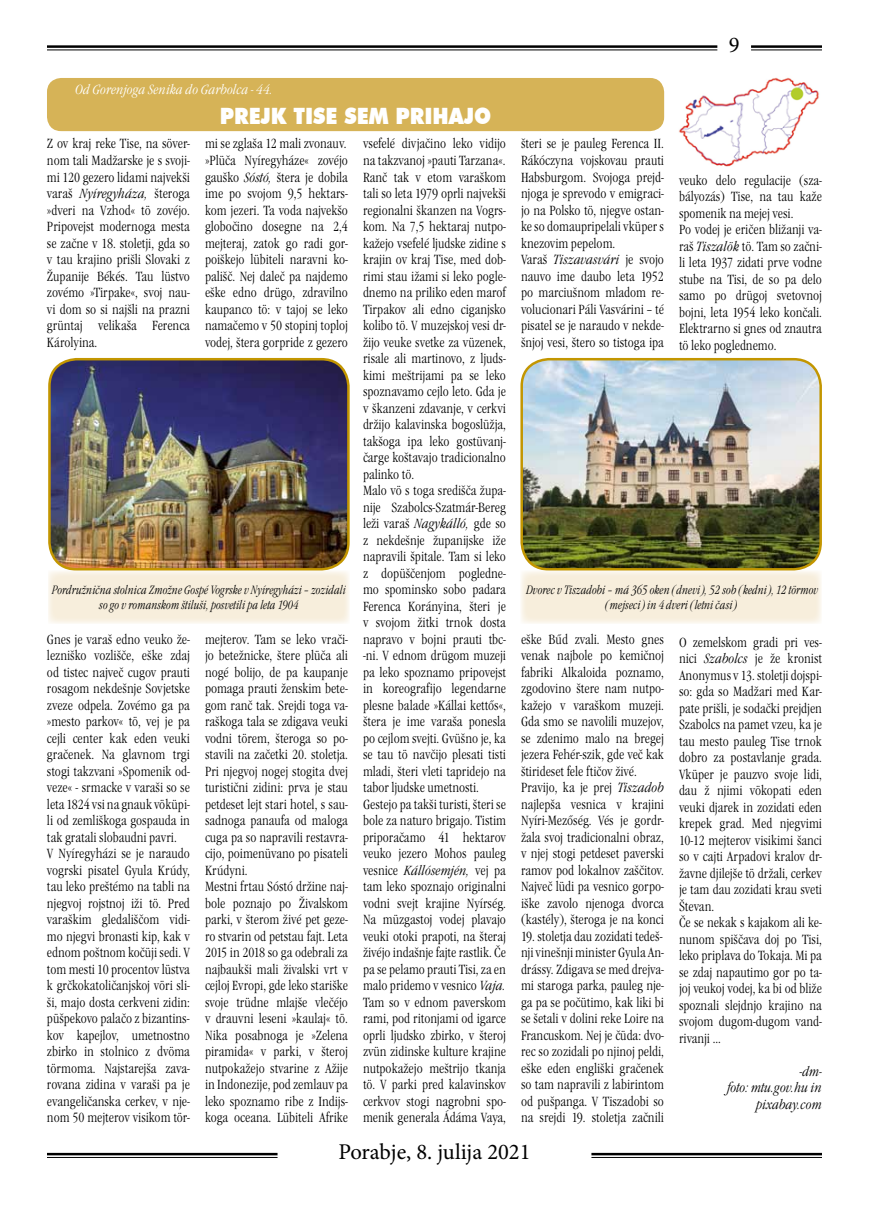
<style>
.page{position:relative;width:869px;height:1205px;background:#fff}
.page>*{position:absolute;margin:0;border:0;box-sizing:border-box;transform-origin:0 0}
.t1{font:22.5px "Minion Pro";color:#000}
.t2{font:900 22.5px "Futura BT";color:#fff;scale:.9 1}
.t3{font:13.75px/16.5px "Garamond Itc TEE Ligh Cond";color:#000}
.t4{font:13.75px/16.5px "Garamond Itc TEE Ligh Cond Ital";color:#000;text-align:right}
.t5{font:13.75px "Garamond Itc TEE Ligh Cond Ital";color:#fff}
.t6{font:12.5px/15px "Garamond Itc TEE Ligh Cond Ital";color:#000;text-align:center;scale:.9 1}
.s1{font-family:"Garamond Itc TEE Ligh Cond Ital"}
</style>
<div class="page">
<hr style="left:750px;top:45px;width:71px;height:3px;background:#000">
<hr style="left:750px;top:50px;width:71px;height:1px;background:#000">
<hr style="left:47px;top:45px;width:670px;height:3px;background:#000">
<hr style="left:47px;top:50px;width:670px;height:1px;background:#000">
<hr style="left:47px;top:1153px;width:230px;height:2px;background:#000">
<hr style="left:47px;top:1157px;width:230px;height:1px;background:#000">
<hr style="left:591px;top:1153px;width:230px;height:2px;background:#000">
<hr style="left:591px;top:1157px;width:230px;height:1px;background:#000">
<div style="left:47px;top:78px;width:616px;height:53px;background:#d6b357;border-radius:14px"></div>
<img style="left:49px;top:359px;width:299px;height:210px">
<div style="left:48px;top:358px;width:301px;height:212px;border:2px solid #c39600;border-radius:27px"></div>
<div style="left:48px;top:570px;width:301px;height:54px;background:#f7eedc"></div>
<img style="left:522px;top:359px;width:298px;height:210px">
<div style="left:520px;top:358px;width:301px;height:212px;border:2px solid #c39600;border-radius:27px"></div>
<div style="left:520px;top:570px;width:301px;height:54px;background:#f7eedc"></div>
<img style="left:679px;top:77px;width:140px;height:90px">
<p class="t5" style="left:75px;top:81px;width:199px">Od Gorenjoga Senika do Garbolca - 44.</p>
<h1 class="t2" style="left:220px;top:102px;width:303px">PREJK TISE SEM PRIHAJO</h1>
<h1 class="t1" style="left:728px;top:30px;width:12px">9</h1>
<p class="t3" style="left:363px;top:136px;width:144px">vsefelé divjačino leko vidijo na takzvanoj »pauti Tarzana«.<br>Ranč tak v etom varaškom tali so leta 1979 oprli najvekši regionalni škanzen na Vogrs&shy;kom. Na 7,5 hektaraj nutpo&shy;kažejo vsefelé ljudske zidine s krajin ov kraj Tise, med dob&shy;rimi stau ižami si leko pogle&shy;dnemo na priliko eden marof<br>Tirpakov ali edno ciganjsko kolibo tö. V muzejskoj vesi dr&shy;žijo veuke svetke za vüzenek, risale ali martinovo, z ljuds&shy;kimi meštrijami pa se leko spoznavamo cejlo leto. Gda je v škanzeni zdavanje, v cerkvi držijo kalavinska bogoslüžja, takšoga ipa leko gostüvanj&shy;čarge koštavajo tradicionalno palinko tö.<br>Malo vö s toga središča župa&shy;nije Szabolcs-Szatmár-Bereg leži varaš <span class="s1">Nagykálló,</span> gde so z nekdešnje županijske iže napravili špitale. Tam si leko z dopüščenjom pogledne&shy;mo spominsko sobo padara<br>Ferenca Korányina, šteri je v svojom žitki trnok dosta napravo v bojni prauti tbc--ni. V ednom drügom muzeji pa leko spoznamo pripovejst in koreografijo legendarne plesne balade »Kállai kettős«, štera je ime varaša ponesla po cejlom svejti. Gvüšno je, ka se tau tö navčijo plesati tisti mladi, šteri vleti tapridejo na tabor ljudske umetnosti.<br>Gestejo pa takši turisti, šteri se bole za naturo brigajo. Tistim priporačamo 41 hektarov veuko jezero Mohos pauleg vesnice <span class="s1">Kállósemjén,</span> vej pa tam leko spoznajo originalni vodni svejt krajine Nyírség.<br>Na müzgastoj vodej plavajo veuki otoki prapoti, na šteraj živéjo indašnje fajte rastlik. Če pa se pelamo prauti Tisi, za en malo pridemo v vesnico <span class="s1">Vaja.<br></span>Tam so v ednom paverskom rami, pod ritonjami od igarce oprli ljudsko zbirko, v šteroj zvün zidinske kulture krajine nutpokažejo meštrijo tkanja tö. V parki pred kalavinskov cerkvov stogi nagrobni spo&shy;menik generala Ádáma Vaya,</p>
<p class="t3" style="left:520px;top:136px;width:144px">šteri se je pauleg Ferenca II.<br>Rákóczyna vojskovau prauti<br>Habsburgom. Svojoga prejd&shy;njoga je sprevodo v emigraci&shy;jo na Polsko tö, njegve ostan&shy;ke so domaupripelali vküper s knezovim pepelom.<br>Varaš <span class="s1">Tiszavasvári</span> je svojo nauvo ime daubo leta 1952 po marciušnom mladom re&shy;volucionari Páli Vasvárini – té pisatel se je naraudo v nekde&shy;šnjoj vesi, štero so tistoga ipa</p>
<p class="t3" style="left:47px;top:136px;width:144px;text-align:justify">Z ov kraj reke Tise, na söver&shy;nom tali Madžarske je s svoji&shy;mi 120 gezero lidami najvekši varaš <span class="s1">Nyíregyháza,</span> šteroga »dveri na Vzhod« tö zovéjo.<br>Pripovejst modernoga mesta se začne v 18. stoletji, gda so v tau krajino prišli Slovaki z Županije Békés. Tau lüstvo zovémo »Tirpake«, svoj nau&shy;vi dom so si najšli na prazni grüntaj velikaša Ferenca Károlyina.</p>
<p class="t3" style="left:205px;top:136px;width:144px;text-align:justify">mi se zglaša 12 mali zvonauv. »Plüča Nyíregyháze« zovéjo gauško <span class="s1">Sóstó,</span> štera je dobila ime po svojom 9,5 hektars&shy;kom jezeri. Ta voda najvekšo globočino dosegne na 2,4 mejteraj, zatok go radi gor&shy;poiškejo lübiteli naravni ko&shy;pališč. Nej daleč pa najdemo eške edno drügo, zdravilno kaupanco tö: v tajoj se leko namačemo v 50 stopinj toploj vodej, štera gorpride z gezero</p>
<p class="t3" style="left:678px;top:172px;width:144px">veuko delo regulacije (sza&shy;bályozás) Tise, na tau kaže spomenik na mejej vesi.<br>Po vodej je eričen bližanji va&shy;raš <span class="s1">Tiszalök</span> tö. Tam so začni&shy;li leta 1937 zidati prve vodne stube na Tisi, de so pa delo samo po drügoj svetovnoj bojni, leta 1954 leko končali.<br>Elektrarno si gnes od znautra tö leko poglednemo.</p>
<p class="t6" style="left:52px;top:583px;width:328px">Pordružnična stolnica Zmožne Gospé Vogrske v Nyíregyházi – zozidali so go v romanskom štiluši, posvetili pa leta 1904</p>
<p class="t6" style="left:526px;top:583px;width:326px">Dvorec v Tiszadobi – má 365 oken (dnevi), 52 sob (kedni), 12 törmov (mejseci) in 4 dveri (letni časi)</p>
<p class="t3" style="left:47px;top:631px;width:144px">Gnes je varaš edno veuko že&shy;lezniško vozlišče, eške zdaj od tistec največ cugov prauti rosagom nekdešnje Sovjetske zveze odpela. Zovémo ga pa »mesto parkov« tö, vej je pa cejli center kak eden veuki gračenek. Na glavnom trgi stogi takzvani »Spomenik od&shy;veze« - srmacke v varaši so se leta 1824 vsi na gnauk vöküpi&shy;li od zemliškoga gospauda in tak gratali slobaudni pavri.<br>V Nyíregyházi se je naraudo vogrski pisatel Gyula Krúdy, tau leko preštémo na tabli na njegvoj rojstnoj iži tö. Pred varaškim gledališčom vidi&shy;mo njegvi bronasti kip, kak v ednom poštnom kočüji sedi. V tom mesti 10 procentov lüstva k grčkokatoličanjskoj vöri sli&shy;ši, majo dosta cerkveni zidin: püšpekovo palačo z bizantins&shy;kov kapejlov, umetnostno zbirko in stolnico z dvöma törmoma. Najstarejša zava&shy;rovana zidina v varaši pa je evangeličanska cerkev, v nje&shy;nom 50 mejterov visikom tör-</p>
<p class="t3" style="left:205px;top:631px;width:144px">mejterov. Tam se leko vrači&shy;jo betežnicke, štere plüča ali nogé bolijo, de pa kaupanje pomaga prauti ženskim bete&shy;gom ranč tak. Srejdi toga va&shy;raškoga tala se zdigava veuki vodni törem, šteroga so po&shy;stavili na začetki 20. stoletja.<br>Pri njegvoj nogej stogita dvej turistični zidini: prva je stau petdeset lejt stari hotel, s sau&shy;sadnoga panaufa od maloga cuga pa so napravili restavra&shy;cijo, poimenüvano po pisateli<br>Krúdyni.<br>Mestni frtau Sóstó držine naj&shy;bole poznajo po Živalskom parki, v šterom živé pet geze&shy;ro stvarin od petstau fajt. Leta<br>2015 in 2018 so ga odebrali za najbaukši mali živalski vrt v cejloj Evropi, gde leko stariške svoje trüdne mlajše vlečéjo v drauvni leseni »kaulaj« tö.<br>Nika posabnoga je »Zelena piramida« v parki, v šteroj nutpokažejo stvarine z Ažije in Indonezije, pod zemlauv pa leko spoznamo ribe z Indijs&shy;koga oceana. Lübiteli Afrike</p>
<p class="t3" style="left:520px;top:631px;width:144px">eške Bűd zvali. Mesto gnes venak najbole po kemičnoj fabriki Alkaloida poznamo, zgodovino štere nam nutpo&shy;kažejo v varaškom muzeji.<br>Gda smo se navolili muzejov, se zdenimo malo na bregej jezera Fehér-szik, gde več kak štirideset fele ftičov živé.<br>Pravijo, ka je prej <span class="s1">Tiszadob </span>najlepša vesnica v krajini<br>Nyíri-Mezőség. Vés je gordr&shy;žala svoj tradicionalni obraz, v njej stogi petdeset paverski ramov pod lokalnov zaščitov.<br>Največ lüdi pa vesnico gorpo&shy;iške zavolo njenoga dvorca (kastély), šteroga je na konci</p>
<p class="t3" style="left:520px;top:928px;width:144px;text-align:justify">19. stoletja dau zozidati tedeš&shy;nji vinešnji minister Gyula An&shy;drássy. Zdigava se med drejva&shy;mi staroga parka, pauleg nje&shy;ga pa se počütimo, kak liki bi se šetali v dolini reke Loire na Francuskom. Nej je čüda: dvo&shy;rec so zozidali po njinoj peldi, eške eden engliški gračenek so tam napravili z labirintom od pušpanga. V Tiszadobi so na srejdi 19. stoletja začnili</p>
<p class="t3" style="left:678px;top:634px;width:144px">O zemelskom gradi pri ves&shy;nici <span class="s1">Szabolcs</span> je že kronist<br>Anonymus v 13. stoletji dojspi&shy;so: gda so Madžari med Kar&shy;pate prišli, je sodački prejdjen<br>Szabolcs na pamet vzeu, ka je tau mesto pauleg Tise trnok dobro za postavlanje grada.<br>Vküper je pauzvo svoje lidi, dau ž njimi vökopati eden veuki djarek in zozidati eden krepek grad. Med njegvimi<br>10-12 mejterov visikimi šanci so v cajti Arpadovi kralov dr&shy;žavne djilejše tö držali, cerkev je tam dau zozidati krau sveti<br>Števan.<br>Če se nekak s kajakom ali ke&shy;nunom spiščava doj po Tisi, leko priplava do Tokaja. Mi pa se zdaj napautimo gor po ta&shy;joj veukoj vodej, ka bi od bliže spoznali slejdnjo krajino na svojom dugom-dugom vand&shy;rivanji ...</p>
<p class="t4" style="left:727px;top:1063px;width:96px">-dm-<br>foto: mtu.gov.hu in pixabay.com</p>
<h1 class="t1" style="left:338px;top:1137px;width:194px">Porabje, 8. julija 2021</h1>
</div>
